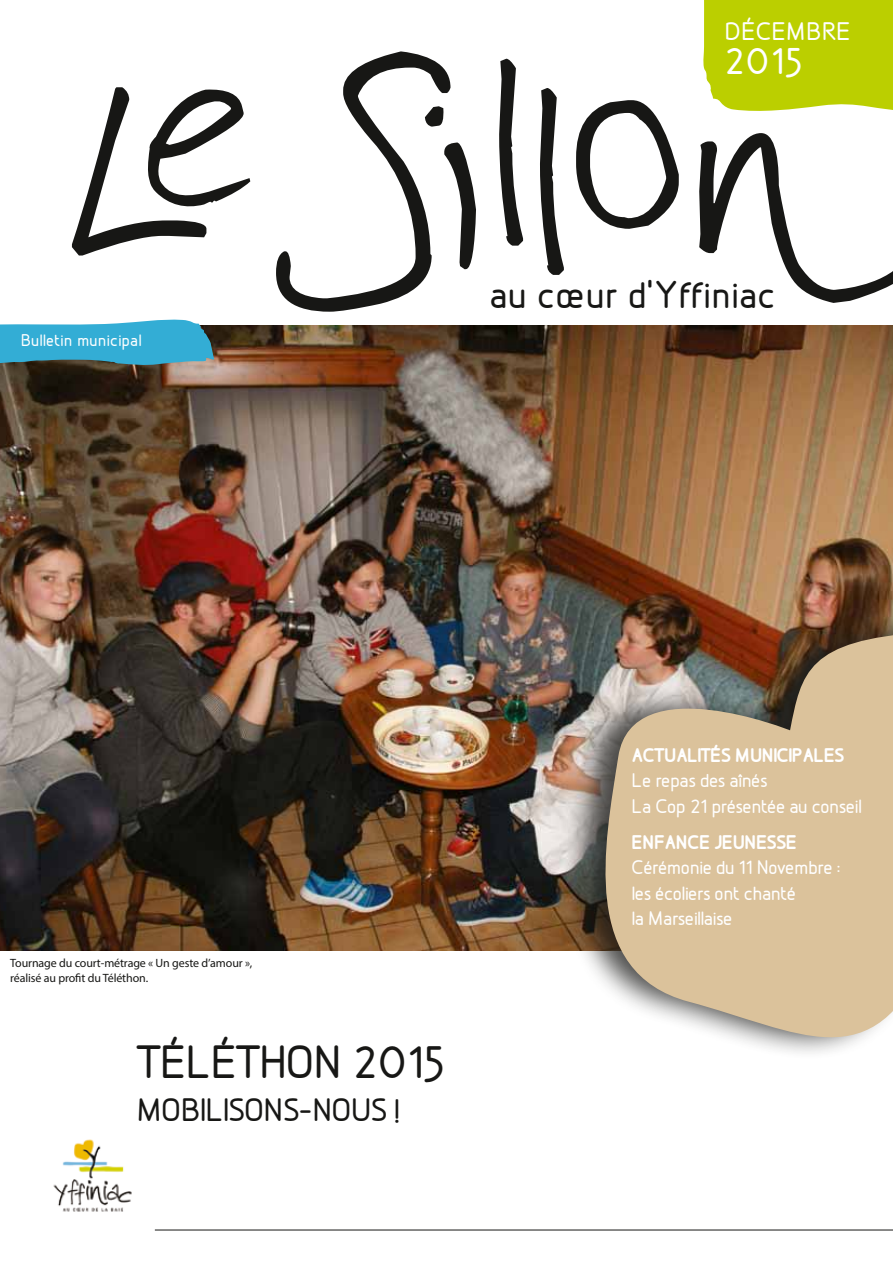
<style>
.page{position:relative;width:893px;height:1263px;background:#fff}
.page>*{position:absolute;margin:0;border:0;box-sizing:border-box;transform-origin:0 0}
.t1{font:500 49.5px "Designio";letter-spacing:-.02em;color:#171715}
.t2{font:500 41.25px "Designio";color:#171715}
.t3{font:500 40.5px "Designio";color:#fff}
.t4{font:500 34.5px "Designio";letter-spacing:-.02em;color:#171715}
.t5{font:500 27px "Designio";color:#fff}
.t6{font:500 21px/25.5px "Designio";letter-spacing:-.03em;color:#fff}
.t7{font:700 21px "Designio";letter-spacing:-.03em;color:#fff}
.t8{font:500 18px "Designio";color:#fff}
.t9{font:12px/15px "Myriad Pro";letter-spacing:-.01em;color:#171715}
</style>
<div class="page">
<img style="left:0;top:326px;width:893px;height:625px">
<hr style="left:155px;top:1229px;width:738px;height:1px;background:#171715">
<svg style="left:0;top:319px;width:214px;height:47px;background:#49a9c7"></svg>
<svg style="left:72px;top:87px;width:178px;height:168px"></svg>
<svg style="left:499px;top:59px;width:24px;height:187px"></svg>
<svg style="left:276px;top:51px;width:174px;height:261px"></svg>
<svg style="left:443px;top:142px;width:33px;height:127px"></svg>
<svg style="left:425px;top:106px;width:19px;height:21px"></svg>
<svg style="left:540px;top:88px;width:24px;height:187px"></svg>
<svg style="left:576px;top:100px;width:103px;height:129px"></svg>
<svg style="left:699px;top:133px;width:194px;height:170px"></svg>
<img style="left:53px;top:1139px;width:79px;height:73px">
<div style="left:560px;top:608px;width:333px;height:452px;background:#171715;opacity:.75"></div>
<svg style="left:579px;top:625px;width:314px;height:435px;background:#c6b195"></svg>
<div style="left:703px;top:0;width:190px;height:111px;background:#bbcf00"></div>
<p class="t8" style="left:21px;top:331px;width:122px">Bulletin municipal</p>
<p class="t5" style="left:724px;top:17px;width:128px">DÉCEMBRE</p>
<h3 class="t3" style="left:724px;top:41px;width:80px">2015</h3>
<h2 class="t2" style="left:489px;top:273px;width:288px">au cœur d’Yffiniac</h2>
<p class="t9" style="left:10px;top:956px;width:244px">Tournage du court-métrage « Un geste d’amour », réalisé au profit du Téléthon.</p>
<h1 class="t1" style="left:137px;top:1036px;width:311px">TÉLÉTHON 2015</h1>
<h3 class="t4" style="left:137px;top:1092px;width:264px">MOBILISONS-NOUS !</h3>
<p class="t7" style="left:632px;top:744px;width:215px">ACTUALITÉS MUNICIPALES</p>
<p class="t6" style="left:632px;top:768px;width:232px">Le repas des aînés<br>La Cop 21 présentée au conseil</p>
<p class="t7" style="left:632px;top:830px;width:167px">ENFANCE JEUNESSE</p>
<p class="t6" style="left:632px;top:855px;width:211px">Cérémonie du 11 Novembre : les écoliers ont chanté<br>la Marseillaise</p>
</div>
